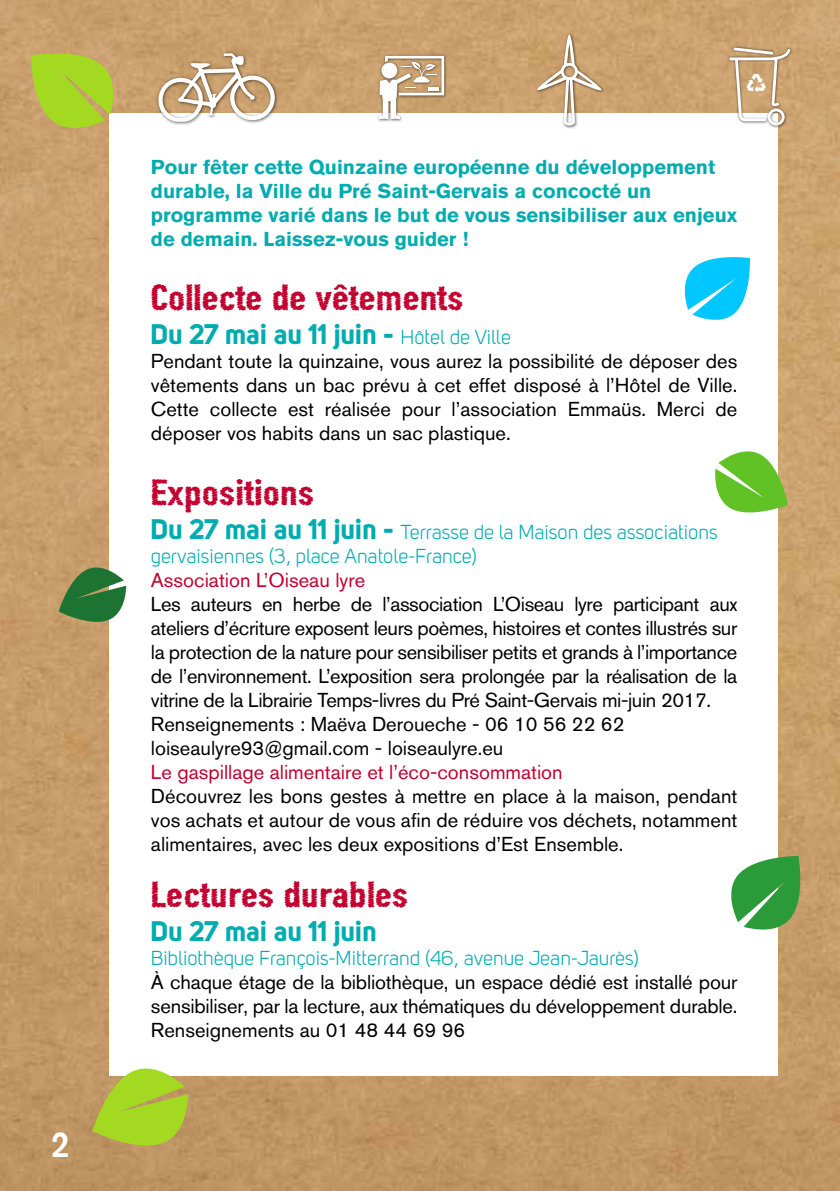
<style>
.page{position:relative;width:840px;height:1191px;background:#fff}
.page>*{position:absolute;margin:0;border:0;box-sizing:border-box;transform-origin:0 0}
.t1{font:36px "Scribble";color:#c3002f}
.t2{font:500 36px "Akzidenz Grotesk BQ";color:#fff;scale:.92 1}
.t3{font:28px "Uni Sans Bold";color:#00acaf}
.t4{font:20px/24px "Akzidenz Grotesk BQ";letter-spacing:-.02em;color:#000;text-align:justify}
.t5{font:700 20px/24px "Akzidenz Grotesk BQ";color:#00acaf}
.t6{font:20px/24px "Uni Sans Book";color:#00acaf}
.t7{font:20px "Akzidenz Grotesk BQ";color:#c3002f}
.s1{font-family:"Uni Sans Book";font-size:20px}
.s2{font-family:"Uni Sans Bold";font-size:28px}
</style>
<div class="page">
<img style="left:0;top:0;width:839px;height:1191px">
<div style="left:109px;top:113px;width:668px;height:963px;background:#fff"></div>
<svg style="left:731px;top:856px;width:74px;height:73px;background:#5fab5d"></svg>
<svg style="left:31px;top:47px;width:82px;height:88px;background:#b1c63e"></svg>
<svg style="left:59px;top:566px;width:67px;height:61px;background:#648f5a"></svg>
<div style="left:377px;top:54px;width:70px;height:68px;background:#000;opacity:.6"></div>
<svg style="left:379px;top:56px;width:65px;height:63px"></svg>
<div style="left:155px;top:50px;width:124px;height:75px;background:#000;opacity:.6"></div>
<svg style="left:158px;top:53px;width:117px;height:69px"></svg>
<div style="left:534px;top:32px;width:70px;height:97px;background:#000;opacity:.6"></div>
<svg style="left:535px;top:34px;width:67px;height:92px"></svg>
<div style="left:726px;top:45px;width:67px;height:83px;background:#000;opacity:.6"></div>
<svg style="left:729px;top:47px;width:61px;height:79px"></svg>
<svg style="left:92px;top:1066px;width:96px;height:87px;background:#b2c545"></svg>
<svg style="left:715px;top:445px;width:72px;height:74px"></svg>
<svg style="left:684px;top:257px;width:66px;height:63px"></svg>
<h1 class="t2" style="left:51px;top:1122px;width:22px">2</h1>
<p class="t5" style="left:151px;top:155px;width:587px">Pour fêter cette Quinzaine européenne du développement durable, la Ville du Pré Saint-Gervais a concocté un programme varié dans le but de vous sensibiliser aux enjeux de demain. Laissez-vous guider !</p>
<h1 class="t1" style="left:151px;top:272px;width:314px">Collecte de vêtements</h1>
<h2 class="t3" style="left:151px;top:316px;width:361px">Du 27 mai au 11 juin - <span class="s1">Hôtel de Ville</span></h2>
<p class="t4" style="left:151px;top:348px;width:587px">Pendant toute la quinzaine, vous aurez la possibilité de déposer des vêtements dans un bac prévu à cet effet disposé à l’Hôtel de Ville.<br>Cette collecte est réalisée pour l’association Emmaüs. Merci de déposer vos habits dans un sac plastique.</p>
<h1 class="t1" style="left:151px;top:468px;width:165px">Expositions</h1>
<p class="t6" style="left:151px;top:520px;width:568px"><span class="s2">Du 27 mai au 11 juin -</span> Terrasse de la Maison des associations gervaisiennes (3, place Anatole-France)</p>
<p class="t7" style="left:151px;top:568px;width:216px">Association L’Oiseau lyre</p>
<p class="t4" style="left:151px;top:592px;width:587px;text-align:left">Les auteurs en herbe de l’association L’Oiseau lyre participant aux ateliers d’écriture exposent leurs poèmes, histoires et contes illustrés sur la protection de la nature pour sensibiliser petits et grands à l’importance de l’environnement. L’exposition sera prolongée par la réalisation de la vitrine de la Librairie Temps-livres du Pré Saint-Gervais mi-juin 2017.<br>Renseignements : Maëva Deroueche - 06 10 56 22 62 loiseaulyre93@gmail.com - loiseaulyre.eu</p>
<p class="t7" style="left:151px;top:760px;width:413px">Le gaspillage alimentaire et l’éco-consommation</p>
<p class="t4" style="left:151px;top:784px;width:587px">Découvrez les bons gestes à mettre en place à la maison, pendant vos achats et autour de vous afin de réduire vos déchets, notamment alimentaires, avec les deux expositions d’Est Ensemble.</p>
<h1 class="t1" style="left:151px;top:869px;width:259px">Lectures durables</h1>
<h2 class="t3" style="left:151px;top:913px;width:228px">Du 27 mai au 11 juin</h2>
<p class="t6" style="left:151px;top:945px;width:489px">Bibliothèque François-Mitterrand (46, avenue Jean-Jaurès)</p>
<p class="t4" style="left:151px;top:969px;width:587px">À chaque étage de la bibliothèque, un espace dédié est installé pour sensibiliser, par la lecture, aux thématiques du développement durable.<br>Renseignements au 01 48 44 69 96</p>
</div>
